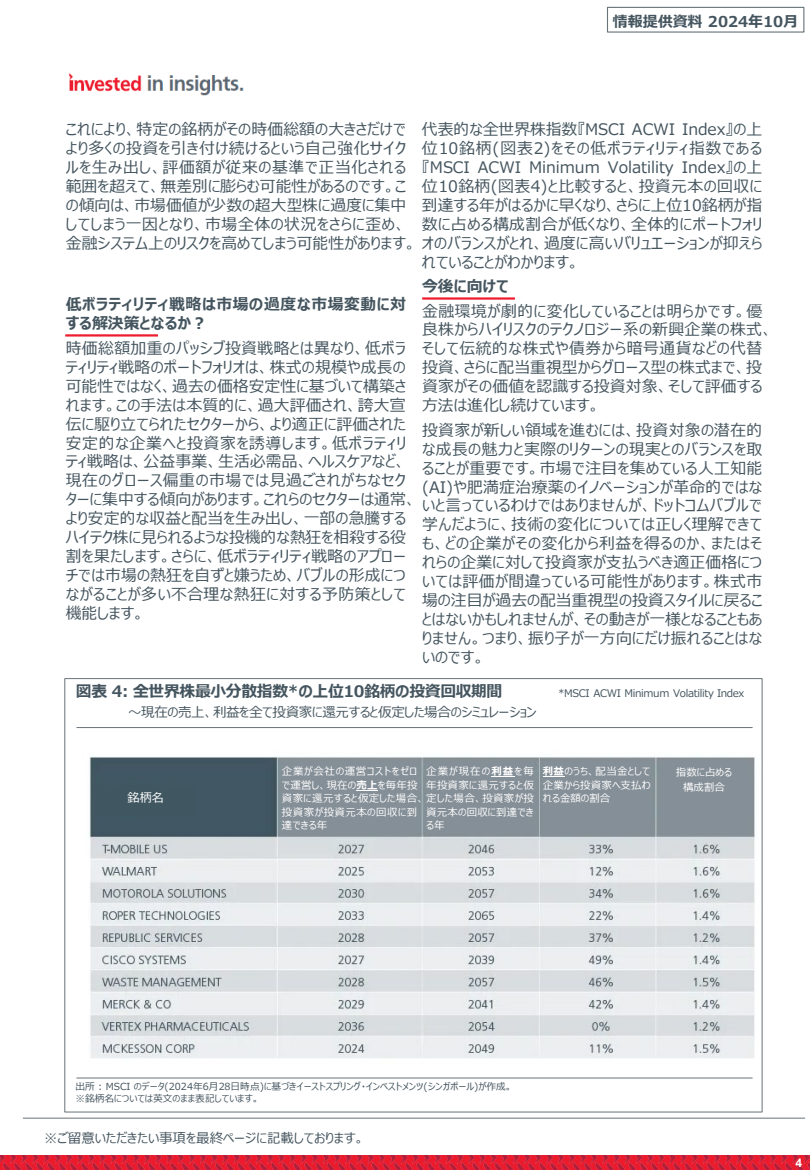
<style>
.page{position:relative;width:810px;height:1170px;background:#fff}
.page>*{position:absolute;margin:0;border:0;box-sizing:border-box;transform-origin:0 0}
.t1{font:15.9px/18.9px "Meiryo UI";letter-spacing:.01em;color:#45555f}
.t2{font:700 15.9px/18.9px "Meiryo UI";letter-spacing:.03em;color:#45555f}
.t3{font:700 15.9px "Meiryo UI";letter-spacing:-.025em;color:#45555f}
.t4{font:700 15.9px "Meiryo UI";color:#45555f}
.t5{font:700 15px "Meiryo UI";color:#45555f}
.t6{font:13.5px "Meiryo UI";letter-spacing:-.015em;color:#45555f}
.t7{font:12px "Meiryo UI";color:#fff}
.t8{font:700 12px "Arial";color:#fff}
.t9{font:10.5px/13.5px "Meiryo UI";letter-spacing:.03em;color:#fff}
.t10{font:10.5px "Meiryo UI";letter-spacing:-.03em;color:#45555f}
.t11{font:9.75px "Meiryo UI";color:#45555f}
.s1{font-weight:700}
</style>
<div class="page">
<img style="left:0;top:1155px;width:810px;height:15px">
<hr style="left:23px;top:1118px;width:782px;height:1px;background:#68737a">
<img style="left:68px;top:73px;width:176px;height:23px">
<div style="left:607px;top:7px;width:197px;height:26px;border:1px solid #68737a"></div>
<img style="left:89px;top:756px;width:666px;height:302px">
<hr style="left:76px;top:1078px;width:677px;height:1px;background:#68737a">
<hr style="left:76px;top:727px;width:677px;height:1px;background:#68737a">
<div style="left:96px;top:786px;width:100px;height:30px;background:#405762"></div>
<div style="left:282px;top:761px;width:135px;height:72px;background:#858f97"></div>
<svg style="left:357px;top:790px;width:21px;height:1px"></svg>
<div style="left:426px;top:761px;width:108px;height:72px;background:#858f97"></div>
<svg style="left:491px;top:776px;width:23px;height:1px"></svg>
<div style="left:543px;top:761px;width:108px;height:72px;background:#858f97"></div>
<svg style="left:543px;top:776px;width:21px;height:1px"></svg>
<div style="left:659px;top:761px;width:90px;height:72px;background:#858f97"></div>
<hr style="left:65px;top:334px;width:93px;height:3px;background:#ed1c2e">
<hr style="left:422px;top:297px;width:93px;height:3px;background:#ed1c2e">
<p class="t5" style="left:613px;top:11px;width:187px">情報提供資料 2024年10月</p>
<p class="t1" style="left:66px;top:121px;width:698px">これにより、特定の銘柄がその時価総額の大きさだけで<br>より多くの投資を引き付け続けるという自己強化サイク<br>ルを生み出し、評価額が従来の基準で正当化される<br>範囲を超えて、無差別に膨らむ可能性があるのです。こ<br>の傾向は、市場価値が少数の超大型株に過度に集中<br>してしまう一因となり、市場全体の状況をさらに歪め、<br>金融システム上のリスクを高めてしまう可能性があります。オのバランスがとれ、過度に高いバリュエーションが抑えら</p>
<p class="t1" style="left:422px;top:121px;width:342px;text-align:justify">代表的な全世界株指数『MSCI ACWI Index』の上位10銘柄(図表2)をその低ボラティリティ指数である『MSCI ACWI Minimum Volatility Index』の上位10銘柄(図表4)と比較すると、投資元本の回収に到達する年がはるかに早くなり、さらに上位10銘柄が指数に占める構成割合が低くなり、全体的にポートフォリ</p>
<p class="t1" style="left:422px;top:253px;width:159px">れていることがわかります。</p>
<p class="t2" style="left:66px;top:296px;width:342px">低ボラティリティ戦略は市場の過度な市場変動に対する解決策となるか？</p>
<p class="t1" style="left:66px;top:340px;width:352px">時価総額加重のパッシブ投資戦略とは異なり、低ボラティリティ戦略のポートフォリオは、株式の規模や成長の可能性ではなく、過去の価格安定性に基づいて構築されます。この手法は本質的に、過大評価され、誇大宣伝に駆り立てられたセクターから、より適正に評価された安定的な企業へと投資家を誘導します。低ボラティリティ戦略は、公益事業、生活必需品、ヘルスケアなど、現在のグロース偏重の市場では見過ごされがちなセクターに集中する傾向があります。これらのセクターは通常、より安定的な収益と配当を生み出し、一部の急騰するハイテク株に見られるような投機的な熱狂を相殺する役割を果たします。さらに、低ボラティリティ戦略のアプローチでは市場の熱狂を自ずと嫌うため、バブルの形成につながることが多い不合理な熱狂に対する予防策として機能します。</p>
<p class="t4" style="left:422px;top:275px;width:88px">今後に向けて</p>
<p class="t1" style="left:422px;top:302px;width:352px">金融環境が劇的に変化していることは明らかです。優良株からハイリスクのテクノロジー系の新興企業の株式、そして伝統的な株式や債券から暗号通貨などの代替投資、さらに配当重視型からグロース型の株式まで、投資家がその価値を認識する投資対象、そして評価する方法は進化し続けています。</p>
<p class="t1" style="left:422px;top:421px;width:342px;text-align:justify">投資家が新しい領域を進むには、投資対象の潜在的な成長の魅力と実際のリターンの現実とのバランスを取ることが重要です。市場で注目を集めている人工知能(AI)や肥満症治療薬のイノベーションが革命的ではないと言っているわけではありませんが、ドットコムバブルで学んだように、技術の変化については正しく理解できても、どの企業がその変化から利益を得るのか、またはそれらの企業に対して投資家が支払うべき適正価格については評価が間違っている可能性があります。株式市場の注目が過去の配当重視型の投資スタイルに戻ることはないかもしれませんが、その動きが一様となることもありません。つまり、振り子が一方向にだけ振れることはないのです。</p>
<p class="t3" style="left:76px;top:680px;width:428px">図表 4: 全世界株最小分散指数*の上位10銘柄の投資回収期間</p>
<p class="t6" style="left:128px;top:703px;width:410px">～現在の売上、利益を全て投資家に還元すると仮定した場合のシミュレーション</p>
<p class="t10" style="left:558px;top:686px;width:188px">*MSCI ACWI Minimum Volatility Index</p>
<p class="t7" style="left:128px;top:789px;width:38px">銘柄名</p>
<p class="t9" style="left:282px;top:765px;width:254px">企業が会社の運営コストをゼロ<br>で運営し、現在の<span class="s1">売上</span>を毎年投<br>資家に還元すると仮定した場合、定した場合、投資家が投投資家が投資元本の回収に到<br>達できる年</p>
<p class="t9" style="left:426px;top:765px;width:109px">企業が現在の<span class="s1">利益</span>を毎年投資家に還元すると仮</p>
<p class="t9" style="left:426px;top:806px;width:109px">資元本の回収に到達できる年</p>
<p class="t9" style="left:543px;top:765px;width:109px;text-align:justify"><span class="s1">利益</span>のうち、配当金として企業から投資家へ支払われる金額の割合</p>
<p class="t9" style="left:676px;top:766px;width:58px">指数に占める</p>
<p class="t9" style="left:683px;top:781px;width:43px">構成割合</p>
<p class="t11" style="left:75px;top:1080px;width:439px">出所 : MSCI のデータ(2024年6月28日時点)に基づきイーストスプリング・インベストメンツ(シンガポール)が作成。</p>
<p class="t11" style="left:75px;top:1092px;width:185px">※銘柄名については英文のまま表記しています。</p>
<p class="t6" style="left:44px;top:1129px;width:322px">※ご留意いただきたい事項を最終ページに記載しております。</p>
<p class="t8" style="left:796px;top:1155px;width:8px">4</p>
</div>
